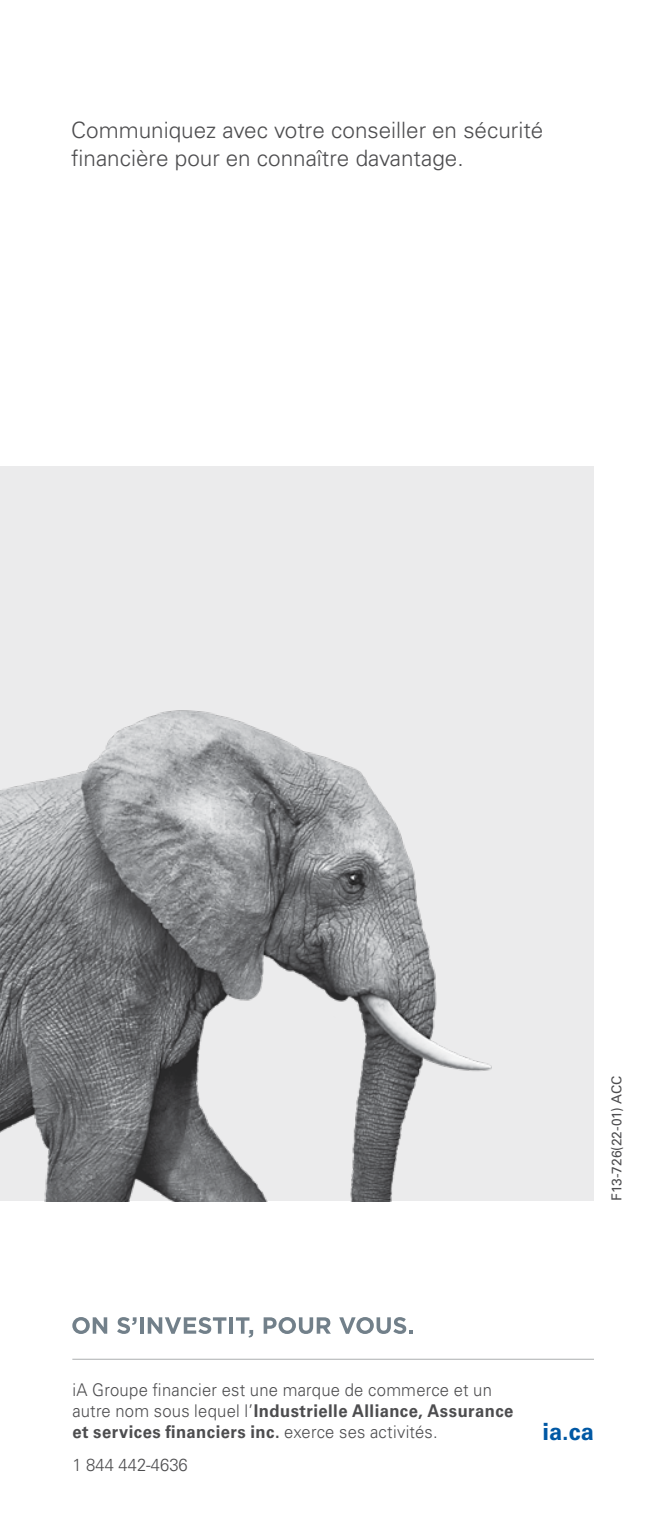
<style>
.page{position:relative;width:666px;height:1530px;background:#fff}
.page>*{position:absolute;margin:0;border:0;box-sizing:border-box;transform-origin:0 0}
.t1{font:700 23.75px "Univers LT Pro 65";color:#0058a4}
.t2{font:300 22.5px/27.5px "Univers LT Pro 45";color:#4d4d4f}
.t3{font:300 17.5px/21.2px "Univers LT Pro 45";letter-spacing:.015em;color:#4d4d4f;scale:.95 1}
.t4{font:13.75px "Univers LT Pro 55 Roman";color:#4d4d4f}
.s1{font-family:"Univers LT Pro 65";font-weight:700}
</style>
<div class="page">
<div style="left:0;top:466px;width:594px;height:735px;background:#ebebec"></div>
<img style="left:0;top:710px;width:492px;height:491px">
<svg style="left:72px;top:1317px;width:35px;height:17px"></svg>
<svg style="left:117px;top:1317px;width:20px;height:17px"></svg>
<hr style="left:140px;top:1317px;width:4px;height:17px;background:#72808a">
<svg style="left:148px;top:1317px;width:78px;height:17px"></svg>
<hr style="left:229px;top:1317px;width:4px;height:17px;background:#72808a">
<svg style="left:236px;top:1317px;width:17px;height:21px"></svg>
<svg style="left:264px;top:1317px;width:67px;height:17px"></svg>
<svg style="left:339px;top:1317px;width:74px;height:17px"></svg>
<hr style="left:72px;top:1359px;width:522px;height:1px;background:#bcbec0">
<p class="t2" style="left:71px;top:116px;width:474px">Communiquez avec votre conseiller en sécurité financière pour en connaître davantage.</p>
<p class="t4" style="left:607px;top:1201px;width:126px;rotate:-90deg">F13-726(22-01) ACC</p>
<p class="t3" style="left:72px;top:1378px;width:466px">iA Groupe financier est une marque de commerce et un autre nom sous lequel l’<span class="s1">Industrielle Alliance, Assurance et services financiers inc.</span> exerce ses activités.</p>
<p class="t3" style="left:72px;top:1453px;width:123px">1 844 442-4636</p>
<p class="t1" style="left:543px;top:1415px;width:53px">ia.ca</p>
</div>
